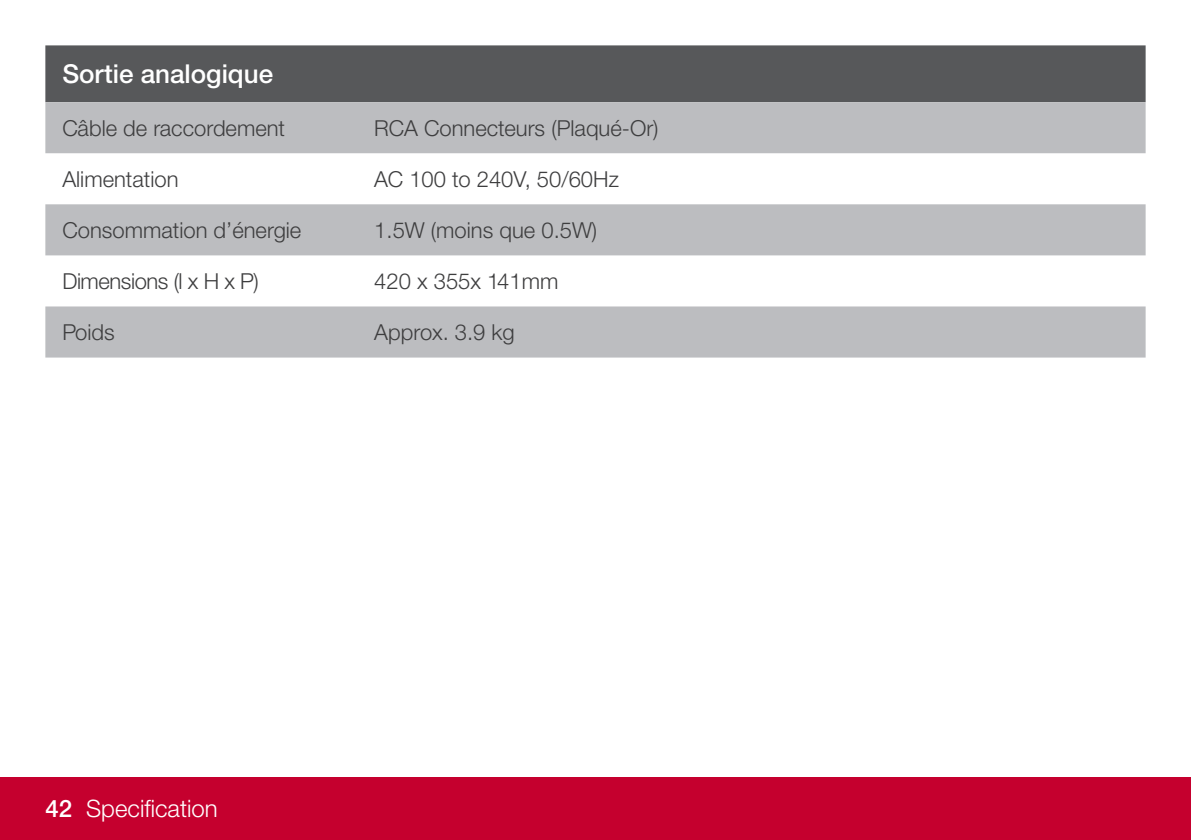
<style>
.page{position:relative;width:1191px;height:840px;background:#fff}
.page>*{position:absolute;margin:0;border:0;box-sizing:border-box;transform-origin:0 0}
.Headline_Tabelle{font:500 26px "Helvetica Neue LTW1 G";color:#fff}
.Seitenzahl_links{font:300 24px "Helvetica Neue LTW1 G";color:#fff}
.t1{font:500 24px "Helvetica Neue LTW1 G";color:#fff}
.Text_Tabelle{font:300 22px "Helvetica Neue LTW1 G";color:#3e3e3f}
.Text_Tabelle-2{font:300 22px "Helvetica Neue LTW1 G";letter-spacing:-.02em;color:#3e3e3f}
</style>
<div class="page">
<div style="left:0;top:777px;width:1191px;height:62px;background:#c5002e"></div>
<div style="left:45px;top:45px;width:1100px;height:57px;background:#57585a"></div>
<svg style="left:45px;top:102px;width:1100px;height:255px;fill:#bcbdc0"></svg>
<p class="Headline_Tabelle" style="left:62px;top:58px;width:212px">Sortie analogique</p>
<p class="Text_Tabelle" style="left:62px;top:114px;width:224px">Câble de raccordement</p>
<p class="Text_Tabelle" style="left:374px;top:114px;width:286px">RCA Connecteurs (Plaqué-Or)</p>
<p class="Text_Tabelle" style="left:62px;top:165px;width:118px">Alimentation</p>
<p class="Text_Tabelle" style="left:374px;top:165px;width:246px">AC 100 to 240V, 50/60Hz</p>
<p class="Text_Tabelle" style="left:62px;top:216px;width:240px">Consommation d’énergie</p>
<p class="Text_Tabelle" style="left:374px;top:216px;width:224px">1.5W (moins que 0.5W)</p>
<p class="Text_Tabelle-2" style="left:62px;top:267px;width:198px">Dimensions (l x H x P)</p>
<p class="Text_Tabelle" style="left:374px;top:267px;width:186px">420 x 355x 141mm</p>
<p class="Text_Tabelle" style="left:62px;top:318px;width:54px">Poids</p>
<p class="Text_Tabelle" style="left:374px;top:318px;width:142px">Approx. 3.9 kg</p>
<p class="t1" style="left:45px;top:793px;width:28px">42</p>
<p class="Seitenzahl_links" style="left:86px;top:793px;width:133px">Specification</p>
</div>
